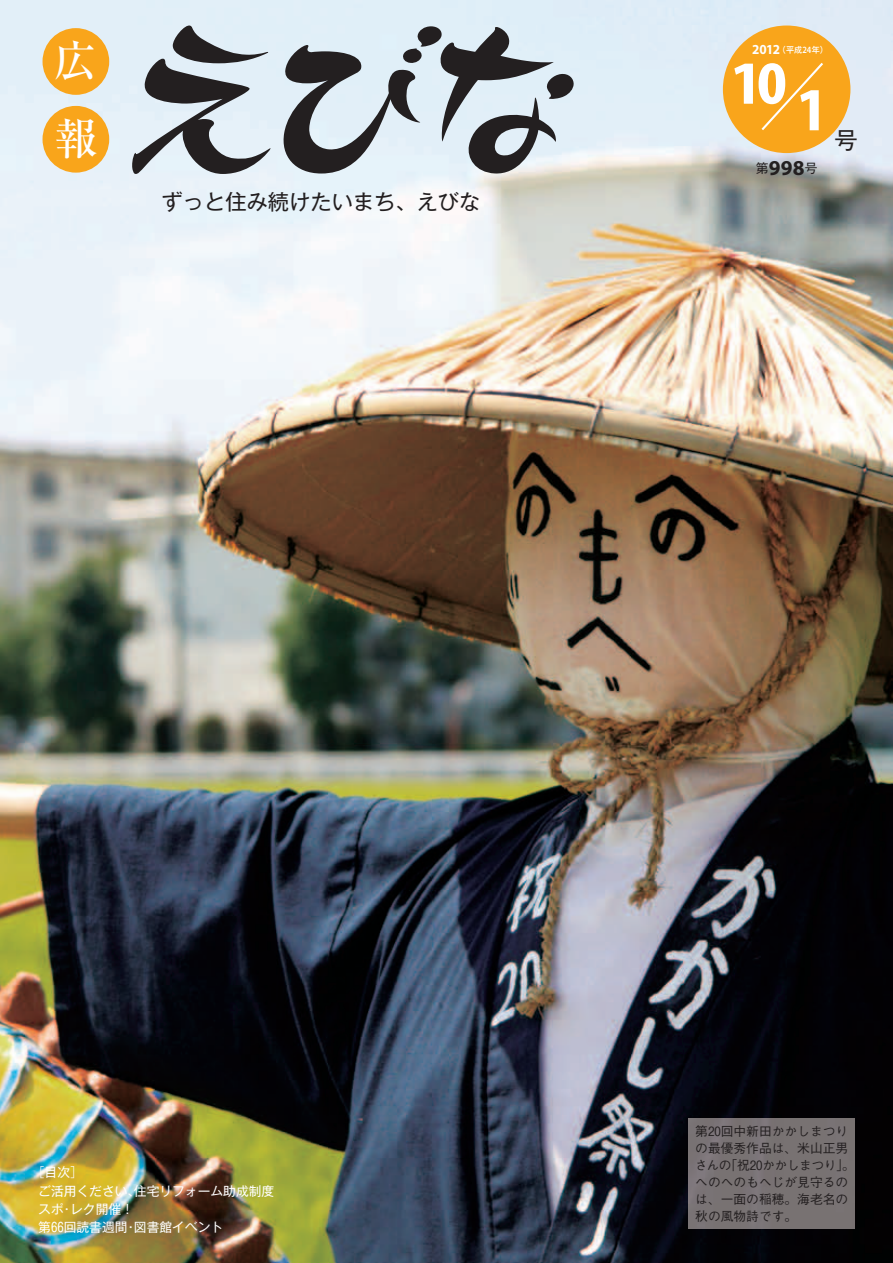
<style>
.page{position:relative;width:893px;height:1263px;background:#fff}
.page>*{position:absolute;margin:0;border:0;box-sizing:border-box;transform-origin:0 0}
.t1{font:700 condensed 61.65px "Myriad Pro";color:#fff;scale:1.14 1}
.t2{font:43.65px/78.4px "Ryumin Pr 6 N Medium 90 pv RKSJ H";color:#fff}
.t3{font:23.4px "Gothic MB101 Pr 6 N";color:#231f20}
.t4{font:21.3px "Gothic MB101 Pr 6 N";color:#231f20}
.t5{font:700 21.3px "Myriad Pro";color:#231f20}
.t6{font:700 13.8px "Myriad Pro";color:#fff;scale:.95 1}
.t7{font:500 12.75px/17px "Gothic BBB Pr 6 N";color:#231f20}
.t8{font:12.75px/18.1px "Gothic MB101 Pr 6 N";color:#fff}
.t9{font:500 12.75px "Gothic BBB Pr 6 N";letter-spacing:-.025em;color:#231f20}
.t10{font:300 12.75px "Gothic MB101 Pr 6 N";color:#fff}
.t11{font:12.75px "Gothic MB101 Pr 6 N";color:#231f20}
.t12{font:600 9.6px "Myriad Pro";color:#fff;scale:.89 1}
.t13{font:500 8.55px "Gothic MB101 Pr 6 N";color:#fff;scale:.95 1}
.s1{font-stretch:normal}
.s2{font-weight:400}
</style>
<div class="page">
<img style="left:0;top:0;width:893px;height:1263px">
<div style="left:723px;top:26px;width:127px;height:127px;background:#f9a51b;border-radius:50%"></div>
<div style="left:43px;top:28px;width:66px;height:67px;background:#f9a51b;border-radius:50%"></div>
<div style="left:43px;top:106px;width:66px;height:67px;background:#f9a51b;border-radius:50%"></div>
<svg style="left:131px;top:26px;width:140px;height:148px;background:#a4abb1"></svg>
<svg style="left:280px;top:26px;width:294px;height:148px;background:#a5adb3"></svg>
<svg style="left:761px;top:63px;width:62px;height:67px"></svg>
<div style="left:689px;top:1118px;width:166px;height:111px;background:#787272"></div>
<h2 class="t2" style="left:54px;top:19px;width:45px">広報</h2>
<h3 class="t4" style="left:162px;top:184px;width:320px">ずっと住み続けたいまち、えびな</h3>
<p class="t6" style="left:752px;top:40px;width:31px">2012</p>
<p class="t13" style="left:778px;top:42px;width:27px">（平成</p>
<p class="t13" style="left:812px;top:42px;width:18px">年(</p>
<p class="t12" style="left:802px;top:43px;width:12px">24</p>
<h1 class="t1" style="left:731px;top:45px;width:88px">10<span class="s1">1</span></h1>
<h3 class="t5" style="left:769px;top:154px;width:37px">998</h3>
<p class="t11" style="left:756px;top:157px;width:14px">第</p>
<p class="t11" style="left:805px;top:157px;width:14px">号</p>
<h3 class="t3" style="left:834px;top:121px;width:25px">号</h3>
<p class="t10" style="left:32px;top:1162px;width:53px">［<span class="s2">目次</span>[</p>
<p class="t8" style="left:70px;top:1181px;width:72px;text-indent:-32px">ご活用ください、レク開催!</p>
<p class="t8" style="left:134px;top:1181px;width:142px">住宅リフォーム助成制度</p>
<p class="t8" style="left:38px;top:1199px;width:27px">スポ</p>
<p class="t8" style="left:61px;top:1199px;width:14px">・</p>
<p class="t8" style="left:134px;top:1217px;width:91px">図書館イベント</p>
<p class="t8" style="left:38px;top:1217px;width:91px">第66回読書週間</p>
<p class="t8" style="left:124px;top:1217px;width:14px">・</p>
<p class="t7" style="left:695px;top:1122px;width:155px">第20回中新田かかしまつり</p>
<p class="t7" style="left:695px;top:1139px;width:155px">の最優秀作品は、米山正男</p>
<p class="t9" style="left:725px;top:1155px;width:132px">「祝20かかしまつり。「</p>
<p class="t7" style="left:695px;top:1156px;width:155px">さんの<br>へのへのもへじが見守るのは、一面の稲穂。海老名の秋の風物詩です。</p>
</div>
